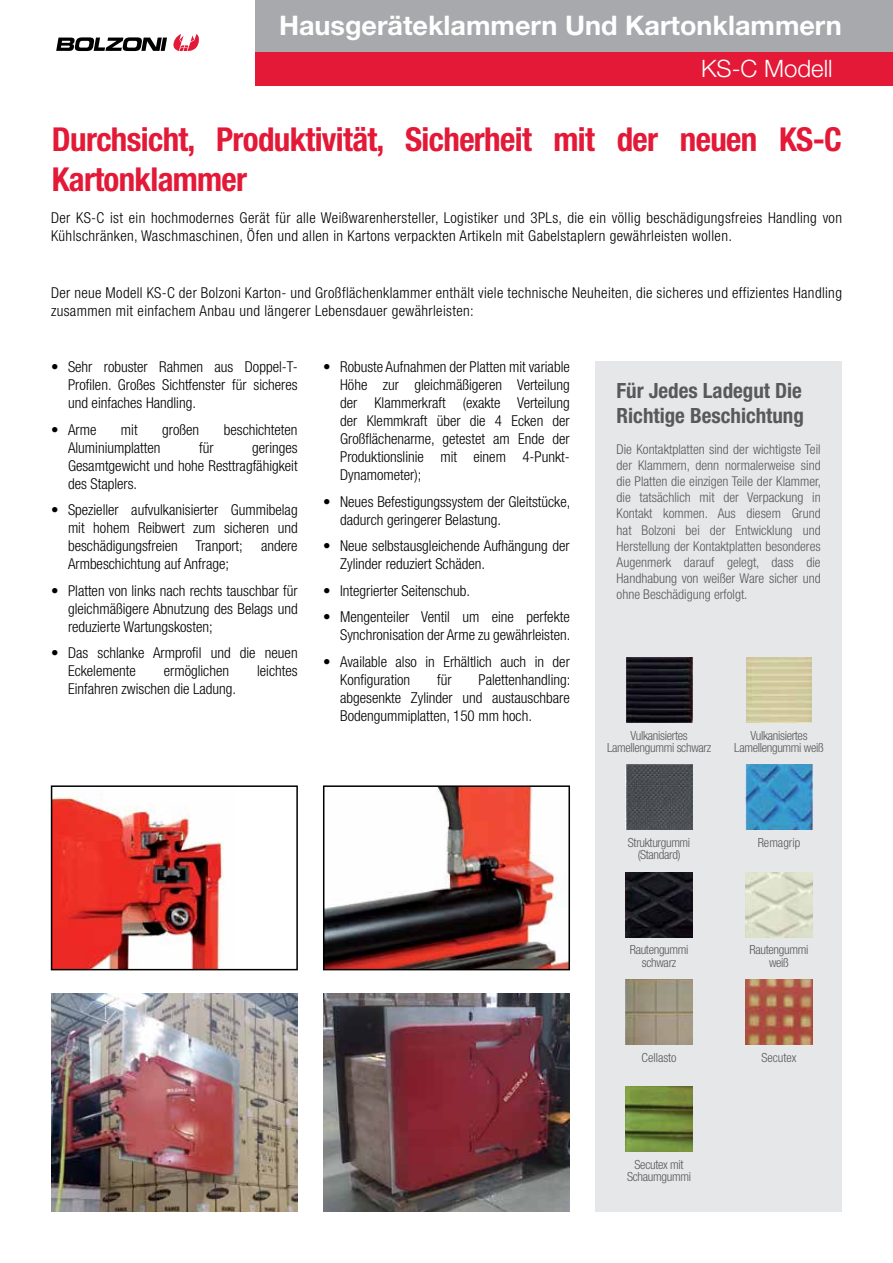
<style>
.page{position:relative;width:893px;height:1263px;background:#fff}
.page>*{position:absolute;margin:0;border:0;box-sizing:border-box;transform-origin:0 0}
.t1{font:700 condensed 33px/39.6px "Helvetica Neue LT Std";letter-spacing:-.02em;color:#e31937}
.t2{font:700 27px "Helvetica Neue LT Std";color:#fff}
.t3{font:300 24px "Helvetica Neue LT Std";color:#fff}
.t4{font:700 condensed 21px/25.2px "Helvetica Neue LT Std";color:#58595b}
.t5{font:300 condensed 15px/18px "Helvetica Neue LT Std";color:#000;text-align:justify}
.t6{font:300 condensed 15px/18px "Helvetica Neue LT Std";letter-spacing:.025em;color:#000}
.t7{font:300 condensed 13.5px/16.2px "Helvetica Neue LT Std";color:#58595b;text-align:justify}
.t8{font:300 condensed 12.6px/12px "Helvetica Neue LT Std";letter-spacing:-.025em;color:#58595b;text-align:center}
.t9{font:300 condensed 12.6px "Helvetica Neue LT Std";color:#58595b}
</style>
<div class="page">
<div style="left:255px;top:51px;width:638px;height:34px;background:#e31937"></div>
<div style="left:255px;top:0;width:638px;height:51px;background:#a7a9ac"></div>
<img style="left:54px;top:794px;width:170px;height:173px">
<div style="left:51px;top:785px;width:247px;height:185px;border:2px solid #000"></div>
<img style="left:52px;top:993px;width:245px;height:218px">
<img style="left:324px;top:993px;width:245px;height:218px">
<img style="left:326px;top:788px;width:241px;height:179px">
<div style="left:323px;top:785px;width:247px;height:185px;border:2px solid #000"></div>
<div style="left:595px;top:361px;width:247px;height:851px;background:#e6e7e8"></div>
<img style="left:626px;top:657px;width:66px;height:65px">
<img style="left:746px;top:657px;width:66px;height:65px">
<img style="left:625px;top:979px;width:68px;height:65px">
<img style="left:745px;top:979px;width:68px;height:65px">
<img style="left:625px;top:1087px;width:68px;height:65px">
<img style="left:625px;top:872px;width:68px;height:65px">
<img style="left:745px;top:872px;width:68px;height:65px">
<img style="left:626px;top:765px;width:66px;height:65px">
<img style="left:746px;top:765px;width:66px;height:65px">
<svg style="left:56px;top:37px;width:111px;height:14px"></svg>
<svg style="left:173px;top:34px;width:26px;height:17px"></svg>
<h2 class="t2" style="left:279px;top:9px;width:564px">Hausgeräteklammern Und Kartonklammern</h2>
<h3 class="t3" style="left:701px;top:53px;width:133px">KS-C Modell</h3>
<h1 class="t1" style="left:52px;top:119px;width:792px">Durchsicht, Produktivität, Sicherheit mit der neuen KS-C<br>Kartonklammer</h1>
<p class="t6" style="left:51px;top:209px;width:792px">Der KS-C ist ein hochmodernes Gerät für alle Weißwarenhersteller, Logistiker und 3PLs, die ein völlig beschädigungsfreies Handling von<br>Kühlschränken, Waschmaschinen, Öfen und allen in Kartons verpackten Artikeln mit Gabelstaplern gewährleisten wollen.</p>
<p class="t6" style="left:51px;top:283px;width:792px">Der neue Modell KS-C der Bolzoni Karton- und Großflächenklammer enthält viele technische Neuheiten, die sicheres und effizientes Handling zusammen mit einfachem Anbau und längerer Lebensdauer gewährleisten:</p>
<p class="t5" style="left:68px;top:358px;width:231px;text-indent:-17px">• Sehr robuster Rahmen aus Doppel-T-Profilen. Großes Sichtfenster für sicheres und einfaches Handling.</p>
<p class="t5" style="left:51px;top:420px;width:47px">• Arme</p>
<p class="t5" style="left:121px;top:420px;width:18px">mit</p>
<p class="t5" style="left:162px;top:420px;width:38px">großen</p>
<p class="t5" style="left:224px;top:420px;width:75px">beschichteten</p>
<p class="t5" style="left:68px;top:438px;width:94px">Aluminiumplatten</p>
<p class="t5" style="left:199px;top:438px;width:16px">für</p>
<p class="t5" style="left:68px;top:438px;width:231px;text-indent:184px">geringes Gesamtgewicht und hohe Resttragfähigkeit des Staplers.</p>
<p class="t5" style="left:68px;top:501px;width:231px;text-indent:-17px">• Spezieller aufvulkanisierter Gummibelag mit hohem Reibwert zum sicheren und beschädigungsfreien Tranport; andere Armbeschichtung auf Anfrage;</p>
<p class="t5" style="left:68px;top:581px;width:231px;text-indent:-17px">• Platten von links nach rechts tauschbar für gleichmäßigere Abnutzung des Belags und reduzierte Wartungskosten;</p>
<p class="t5" style="left:68px;top:644px;width:231px;text-indent:-17px">• Das schlanke Armprofil und die neuen<br>Eckelemente</p>
<p class="t5" style="left:164px;top:662px;width:67px">ermöglichen</p>
<p class="t5" style="left:257px;top:662px;width:42px">leichtes</p>
<p class="t5" style="left:68px;top:680px;width:170px">Einfahren zwischen die Ladung.</p>
<p class="t5" style="left:340px;top:358px;width:231px;text-indent:-17px">• Robuste Aufnahmen der Platten mit variable Höhe zur gleichmäßigeren Verteilung der Klammerkraft (exakte Verteilung der Klemmkraft über die 4 Ecken der Großflächenarme, getestet am Ende der Produktionslinie mit einem 4-Punkt-Dynamometer);</p>
<p class="t5" style="left:340px;top:492px;width:232px;text-indent:-17px">• Neues Befestigungssystem der Gleitstücke, dadurch geringerer Belastung.</p>
<p class="t5" style="left:340px;top:537px;width:231px;text-indent:-17px">• Neue selbstausgleichende Aufhängung der<br>Zylinder reduziert Schäden.</p>
<p class="t5" style="left:323px;top:581px;width:148px">• Integrierter Seitenschub.</p>
<p class="t5" style="left:323px;top:608px;width:249px;text-align:right">• Mengenteiler Ventil um eine perfekte<br>Synchronisation der Arme zu gewährleisten.</p>
<p class="t5" style="left:340px;top:652px;width:231px;text-indent:-17px">• Available also in Erhältlich auch in der<br>Konfiguration</p>
<p class="t5" style="left:437px;top:670px;width:16px">für</p>
<p class="t5" style="left:340px;top:670px;width:232px;text-indent:138px">Palettenhandling: abgesenkte Zylinder und austauschbare Bodengummiplatten, 150 mm hoch.</p>
<h3 class="t4" style="left:617px;top:377px;width:189px">Für Jedes Ladegut Die<br>Richtige Beschichtung</h3>
<p class="t7" style="left:617px;top:440px;width:206px">Die Kontaktplatten sind der wichtigste Teil der Klammern, denn normalerweise sind die Platten die einzigen Teile der Klammer, die tatsächlich mit der Verpackung in Kontakt kommen. Aus diesem Grund hat Bolzoni bei der Entwicklung und Herstellung der Kontaktplatten besonderes Augenmerk darauf gelegt, dass die Handhabung von weißer Ware sicher und ohne Beschädigung erfolgt.</p>
<p class="t8" style="left:607px;top:729px;width:106px">Vulkanisiertes<br>Lamellengummi schwarz</p>
<p class="t8" style="left:734px;top:729px;width:91px">Vulkanisiertes<br>Lamellengummi weiß</p>
<p class="t8" style="left:628px;top:837px;width:64px">Strukturgummi (Standard)</p>
<p class="t9" style="left:758px;top:835px;width:44px">Remagrip</p>
<p class="t8" style="left:630px;top:944px;width:60px">Rautengummi schwarz</p>
<p class="t8" style="left:750px;top:944px;width:60px">Rautengummi weiß</p>
<p class="t9" style="left:641px;top:1050px;width:37px">Cellasto</p>
<p class="t9" style="left:761px;top:1050px;width:37px">Secutex</p>
<p class="t8" style="left:627px;top:1158px;width:65px">Secutex mit<br>Schaumgummi</p>
</div>
